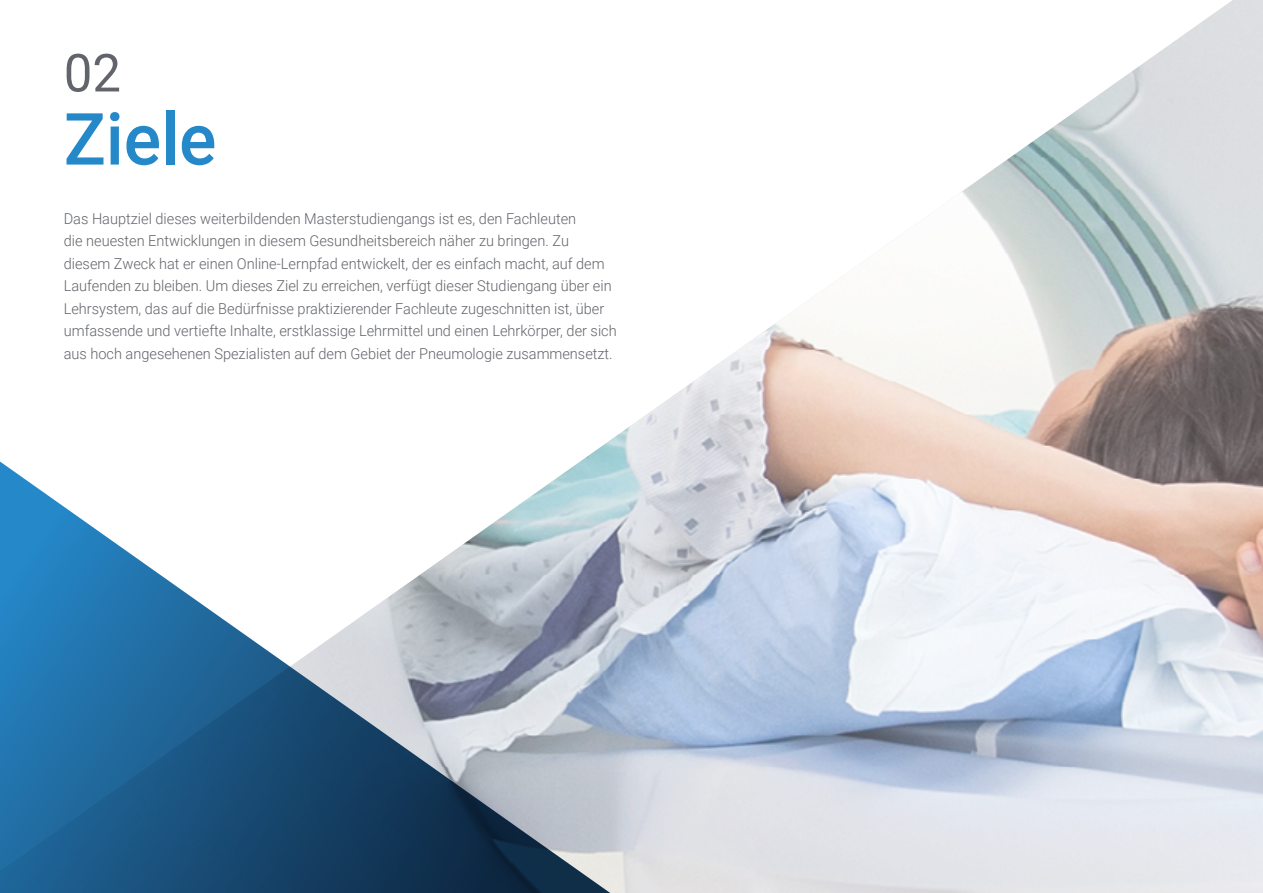
<style>
.page{position:relative;width:1263px;height:893px;background:#fff}
.page>*{position:absolute;margin:0;border:0;box-sizing:border-box;transform-origin:0 0}
.t1{font:500 72px "Roboto";color:#2488c9}
.t2{font:52.5px "Roboto";color:#61646a}
.t3{font:300 15px/22.5px "Roboto";color:#61646a}
</style>
<div class="page">
<img style="left:602px;top:0;width:661px;height:893px">
<svg style="left:0;top:446px;width:640px;height:447px"></svg>
<h2 class="t2" style="left:64px;top:36px;width:59px">02</h2>
<h1 class="t1" style="left:64px;top:89px;width:154px">Ziele</h1>
<p class="t3" style="left:64px;top:207px;width:554px">Das Hauptziel dieses weiterbildenden Masterstudiengangs ist es, den Fachleuten<br>die neuesten Entwicklungen in diesem Gesundheitsbereich näher zu bringen. Zu diesem Zweck hat er einen Online-Lernpfad entwickelt, der es einfach macht, auf dem Laufenden zu bleiben. Um dieses Ziel zu erreichen, verfügt dieser Studiengang über ein Lehrsystem, das auf die Bedürfnisse praktizierender Fachleute zugeschnitten ist, über umfassende und vertiefte Inhalte, erstklassige Lehrmittel und einen Lehrkörper, der sich aus hoch angesehenen Spezialisten auf dem Gebiet der Pneumologie zusammensetzt.</p>
</div>
